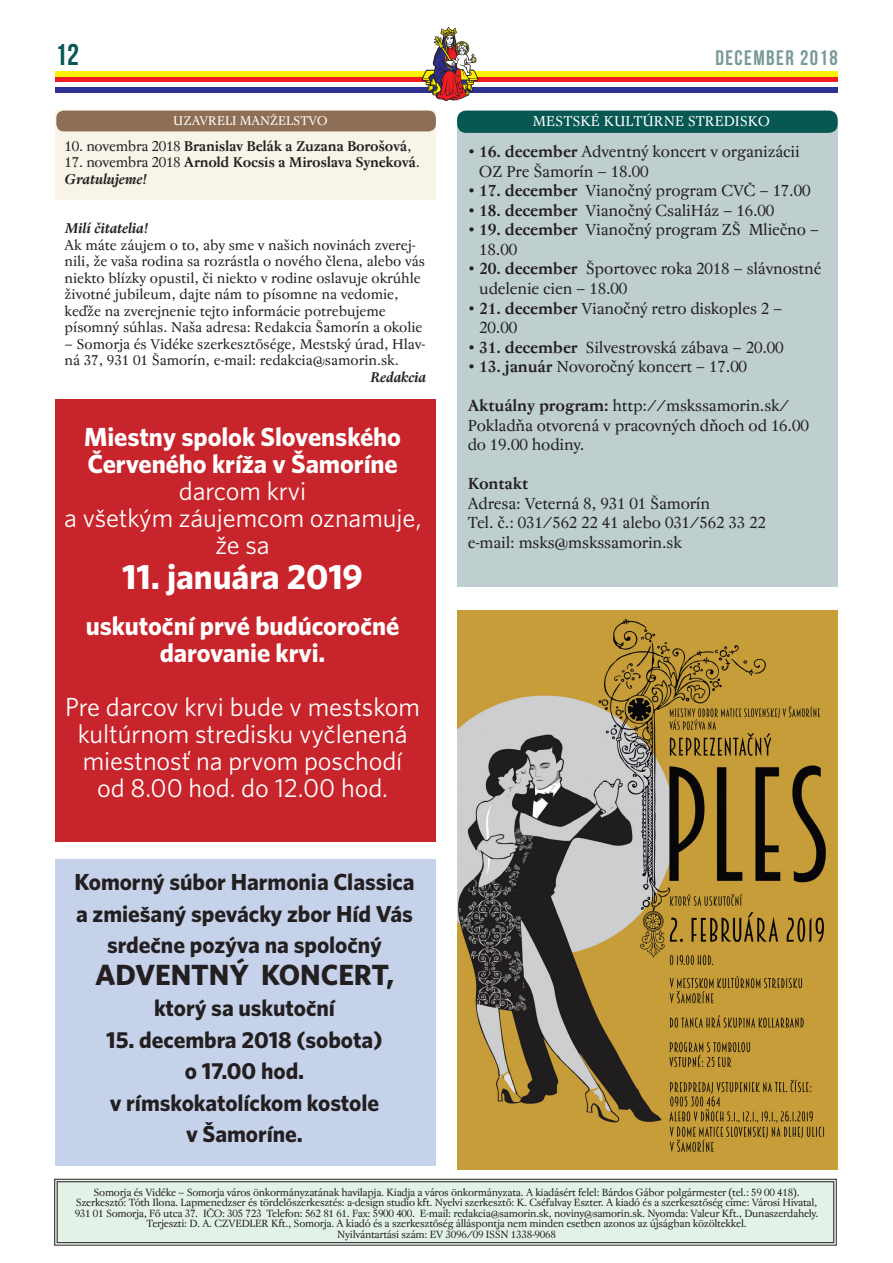
<style>
.page{position:relative;width:893px;height:1263px;background:#fff}
.page>*{position:absolute;margin:0;border:0;box-sizing:border-box;transform-origin:0 0}
.t1{font:35.25px "Whitney CE Bold";letter-spacing:-.005em;color:#fff}
.t2{font:30px "Bebas Neue";color:#075853}
.t3{font:29.25px "Whitney CE Bold";letter-spacing:-.005em;color:#231f20}
.t4{font:26.25px/27px "Whitney C Ebook";letter-spacing:-.005em;color:#fff;text-align:center}
.t5{font:26.25px/27px "Whitney CE Bold";letter-spacing:-.005em;color:#fff}
.t6{font:23.25px/31.5px "Whitney CE Bold";letter-spacing:-.005em;color:#231f20;text-align:center}
.t7{font:21px "Bebas Neue";letter-spacing:.07em;color:#789998}
.t8{font:16.05px/19.5px "Regent Pro";letter-spacing:-.01em;color:#231f20}
.t9{font:700 16.05px "Regent Pro";letter-spacing:-.01em;color:#231f20}
.t10{font:14.4px "Regent Pro";letter-spacing:-.005em;color:#fff}
.t11{font:14.25px/16.5px "Regent Pro";letter-spacing:-.005em;color:#231f20}
.t12{font:700 14.25px/16.5px "Regent Pro";letter-spacing:-.02em;color:#231f20}
.t13{font:italic 700 14.25px "Regent Pro";letter-spacing:-.005em;color:#231f20}
.t14{font:12.75px "Regent Pro";letter-spacing:-.005em;color:#fff}
.t15{font:10.5px/10.5px "Regent Pro";letter-spacing:-.025em;color:#231f20;text-align:center}
.s1{font-weight:400}
.s2{font-style:italic}
.s3{font-family:"Gotham"}
.s4{font-weight:700}
</style>
<div class="page">
<div style="left:55px;top:71px;width:783px;height:6px;background:#fff101"></div>
<div style="left:55px;top:77px;width:783px;height:5px;background:#ee1d23"></div>
<div style="left:55px;top:87px;width:783px;height:6px;background:#2e3092"></div>
<svg style="left:422px;top:27px;width:56px;height:74px"></svg>
<div style="left:55px;top:111px;width:381px;height:89px;background:#f8f4e7"></div>
<div style="left:56px;top:111px;width:380px;height:20px;background:#8e6f55;border-radius:8px"></div>
<div style="left:54px;top:1179px;width:783px;height:66px;background:#e3f2e7"></div>
<div style="left:57px;top:1181px;width:777px;height:62px;border:1px solid #231f20"></div>
<div style="left:457px;top:121px;width:381px;height:466px;background:#bfcfcf"></div>
<div style="left:457px;top:111px;width:381px;height:22px;background:#075853;border-radius:9px"></div>
<div style="left:55px;top:859px;width:381px;height:306px;background:#c6d2ea"></div>
<div style="left:55px;top:400px;width:381px;height:442px;background:#c8242b"></div>
<img style="left:457px;top:610px;width:381px;height:559px">
<h2 class="t2" style="left:55px;top:38px;width:25px">12</h2>
<h3 class="t7" style="left:715px;top:46px;width:124px">DECEMBER 2018</h3>
<p class="t14" style="left:173px;top:113px;width:156px">UZAVRELI MANŽELSTVO</p>
<h3 class="t12" style="left:65px;top:138px;width:348px"><span class="s1">10. novembra 2018</span> Branislav Belák a Zuzana Borošová<span class="s1">,</span></h3>
<h3 class="t12" style="left:65px;top:154px;width:357px"><span class="s1">17. novembra 2018</span> Arnold Kocsis a Miroslava Syneková<span class="s1">.<br></span><span class="s2">Gratulujeme!</span></h3>
<h3 class="t13" style="left:65px;top:220px;width:85px">Milí čitatelia!</h3>
<p class="t11" style="left:65px;top:237px;width:362px">Ak máte záujem o to, aby sme v našich novinách zverej&shy;nili, že vaša rodina sa rozrástla o nového člena, alebo vás niekto blízky opustil, či niekto v rodine oslavuje okrúhle životné jubileum, dajte nám to písomne na vedomie, keďže na zverejnenie tejto informácie potrebujeme písomný súhlas. Naša adresa: Redakcia Šamorín a okolie</p>
<h3 class="t11" style="left:65px;top:336px;width:362px">– Somorja és Vidéke szerkesztősége, Mestský úrad, Hlav&shy;ná 37, 931 01 Šamorín, e-mail: redakcia@samorin.sk.</h3>
<h3 class="t13" style="left:370px;top:369px;width:57px">Redakcia</h3>
<h3 class="t5" style="left:84px;top:423px;width:318px">Miestny spolok Slovenského<br>Červeného kríža v Šamoríne</h3>
<h3 class="t4" style="left:64px;top:477px;width:358px">darcom krvi<br>a všetkým záujemcom oznamuje, že sa</h3>
<h1 class="t1" style="left:122px;top:556px;width:242px">11. januára 2019</h1>
<h3 class="t5" style="left:86px;top:612px;width:315px;text-align:center">uskutoční prvé budúcoročné darovanie krvi.</h3>
<h3 class="t4" style="left:65px;top:693px;width:356px">Pre darcov krvi bude v mestskom kultúrnom stredisku vyčlenená miestnosť na prvom poschodí<br>od 8.00 hod. do 12.00 hod.</h3>
<h3 class="t6" style="left:74px;top:866px;width:342px">Komorný súbor Harmonia Classica a zmiešaný spevácky zbor Híd Vás srdečne pozýva na spoločný</h3>
<h3 class="t3" style="left:95px;top:957px;width:300px">ADVENTNÝ KONCERT,</h3>
<h3 class="t6" style="left:154px;top:992px;width:182px">ktorý sa uskutoční</h3>
<h3 class="t6" style="left:106px;top:1023px;width:278px">15. decembra 2018 (sobota) o 17.00 hod.<br>v rímskokatolíckom kostole v Šamoríne.</h3>
<h3 class="t10" style="left:533px;top:113px;width:238px">MESTSKÉ KULTÚRNE STREDISKO</h3>
<h3 class="t8" style="left:479px;top:142px;width:322px;text-indent:-12px"><span class="s3">•</span> <span class="s4">16. december</span> Adventný koncert v organizácii<br>OZ Pre Šamorín – 18.00</h3>
<h3 class="t8" style="left:468px;top:181px;width:344px"><span class="s3">•</span> <span class="s4">17. december</span> Vianočný program CVČ – 17.00</h3>
<h3 class="t8" style="left:468px;top:201px;width:308px"><span class="s3">•</span> <span class="s4">18. december</span> Vianočný CsaliHáz – 16.00</h3>
<h3 class="t8" style="left:479px;top:220px;width:341px;text-indent:-12px"><span class="s3">•</span> <span class="s4">19. december</span> Vianočný program ZŠ Mliečno –<br>18.00</h3>
<h3 class="t8" style="left:479px;top:259px;width:344px;text-indent:-12px"><span class="s3">•</span> <span class="s4">20. december</span> Športovec roka 2018 – slávnostné udelenie cien – 18.00</h3>
<h3 class="t8" style="left:479px;top:298px;width:305px;text-indent:-12px"><span class="s3">•</span> <span class="s4">21. december</span> Vianočný retro diskoples 2 –<br>20.00</h3>
<h3 class="t8" style="left:468px;top:338px;width:317px"><span class="s3">•</span> <span class="s4">31. december</span> Silvestrovská zábava – 20.00</h3>
<h3 class="t8" style="left:468px;top:357px;width:281px"><span class="s3">•</span> <span class="s4">13. január</span> Novoročný koncert – 17.00</h3>
<h3 class="t8" style="left:468px;top:396px;width:343px"><span class="s4">Aktuálny program:</span> http://mskssamorin.sk/<br>Pokladňa otvorená v pracovných dňoch od 16.00 do 19.00 hodiny.</h3>
<h3 class="t9" style="left:468px;top:474px;width:62px">Kontakt</h3>
<h3 class="t8" style="left:468px;top:494px;width:300px">Adresa: Veterná 8, 931 01 Šamorín<br>Tel. č.: 031/562 22 41 alebo 031/562 33 22 e-mail: msks@mskssamorin.sk</h3>
<p class="t15" style="left:75px;top:1187px;width:745px">Somorja és Vidéke – Somorja város önkormányzatának havilapja. Kiadja a város önkormányzata. A kiadásért felel: Bárdos Gábor polgármester (tel.: 59 00 418).<br>Szerkesztő: Tóth Ilona. Lapmenedzser és tördelőszerkesztés: a-design studio kft. Nyelvi szerkesztő: K. Cséfalvay Eszter. A kiadó és a szerkesztőség címe: Városi Hivatal, 931 01 Somorja, Fő utca 37. IČO: 305 723 Telefon: 562 81 61. Fax: 5900 400. E-mail: redakcia@samorin.sk, noviny@samorin.sk. Nyomda: Valeur Kft., Dunaszerdahely.<br>Terjeszti: D. A. CZVEDLER Kft., Somorja. A kiadó és a szerkesztőség álláspontja nem minden esetben azonos az újságban közöltekkel.<br>Nyilvántartási szám: EV 3096/09 ISSN 1338-9068</p>
</div>
